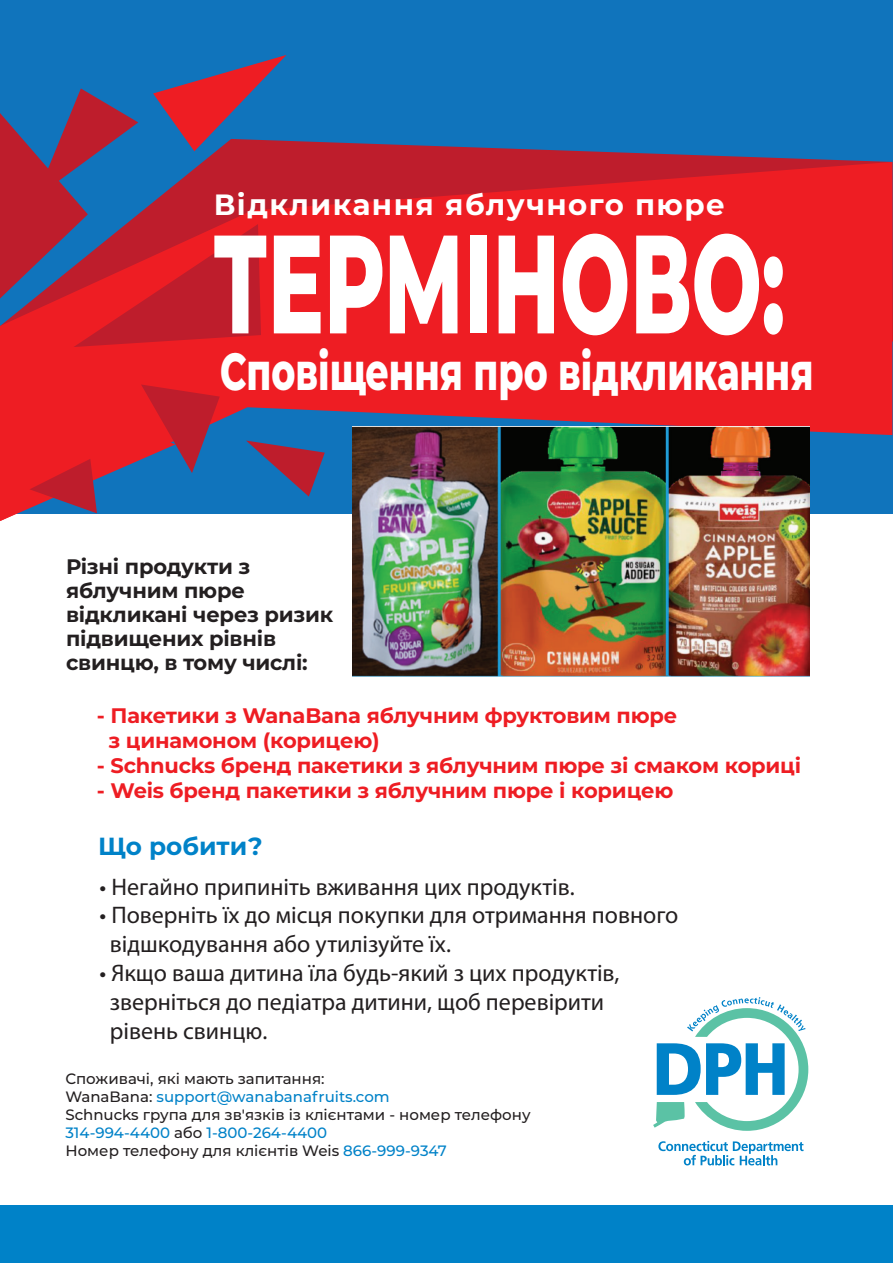
<style>
.page{position:relative;width:893px;height:1263px;background:#fff}
.page>*{position:absolute;margin:0;border:0;box-sizing:border-box;transform-origin:0 0}
.t1{font:800 139.65px "Montserrat";color:#fff;scale:.6 1}
.t2{font:800 52.05px "Montserrat";color:#fff;scale:.7 1}
.t3{font:700 29.25px "Montserrat";letter-spacing:.05em;color:#fff}
.t4{font:700 24.75px "Montserrat";color:#0082c8}
.t5{font:24px/28.8px "Myriad Pro";color:#231f20}
.t6{font:700 21px/25.2px "Montserrat";letter-spacing:-.01em;color:#ee1d23}
.t7{font:700 21px/24px "Montserrat";letter-spacing:-.01em;color:#231f20}
.t8{font:500 15px/18px "Montserrat";color:#231f20}
.s1{color:#0082c8}
</style>
<div class="page">
<div style="left:0;top:0;width:892px;height:513px;background:#1074bc"></div>
<svg style="left:286px;top:139px;width:607px;height:202px"></svg>
<svg style="left:0;top:162px;width:892px;height:359px;background:#d52734"></svg>
<svg style="left:246px;top:440px;width:79px;height:57px"></svg>
<svg style="left:0;top:55px;width:286px;height:292px"></svg>
<svg style="left:0;top:384px;width:220px;height:137px"></svg>
<div style="left:0;top:1205px;width:893px;height:57px;background:#0082c8"></div>
<svg style="left:653px;top:997px;width:155px;height:134px"></svg>
<svg style="left:658px;top:1141px;width:146px;height:24px"></svg>
<img style="left:353px;top:427px;width:456px;height:249px">
<p class="t3" style="left:214px;top:185px;width:513px">Відкликання яблучного пюре</p>
<h1 class="t1" style="left:213px;top:181px;width:955px">ТЕРМІНОВО:</h1>
<h2 class="t2" style="left:220px;top:334px;width:849px">Сповіщення про відкликання</h2>
<p class="t7" style="left:66px;top:554px;width:269px">Різні продукти з яблучним пюре відкликані через ризик підвищених рівнів свинцю, в тому числі:</p>
<p class="t6" style="left:108px;top:702px;width:570px;text-indent:-11px">- Пакетики з WanaBana яблучним фруктовим пюре з цинамоном (корицею)</p>
<p class="t6" style="left:97px;top:752px;width:706px">- Schnucks бренд пакетики з яблучним пюре зі смаком кориці</p>
<p class="t6" style="left:97px;top:778px;width:578px">- Weis бренд пакетики з яблучним пюре і корицею</p>
<p class="t4" style="left:98px;top:829px;width:166px">Що робити?</p>
<p class="t5" style="left:100px;top:872px;width:477px">• Негайно припиніть вживання цих продуктів.</p>
<p class="t5" style="left:110px;top:900px;width:570px;text-indent:-10px">• Поверніть їх до місця покупки для отримання повного відшкодування або утилізуйте їх.</p>
<p class="t5" style="left:110px;top:958px;width:511px;text-indent:-10px">• Якщо ваша дитина їла будь-який з цих продуктів, зверніться до педіатра дитини, щоб перевірити рівень свинцю.</p>
<p class="t8" style="left:65px;top:1069px;width:467px">Споживачі, які мають запитання:<br>WanaBana: <span class="s1">support@wanabanafruits.com<br></span>Schnucks група для зв'язків із клієнтами - номер телефону <span class="s1">314-994-4400</span> або <span class="s1">1-800-264-4400<br></span>Номер телефону для клієнтів Weis <span class="s1">866-999-9347</span></p>
</div>
